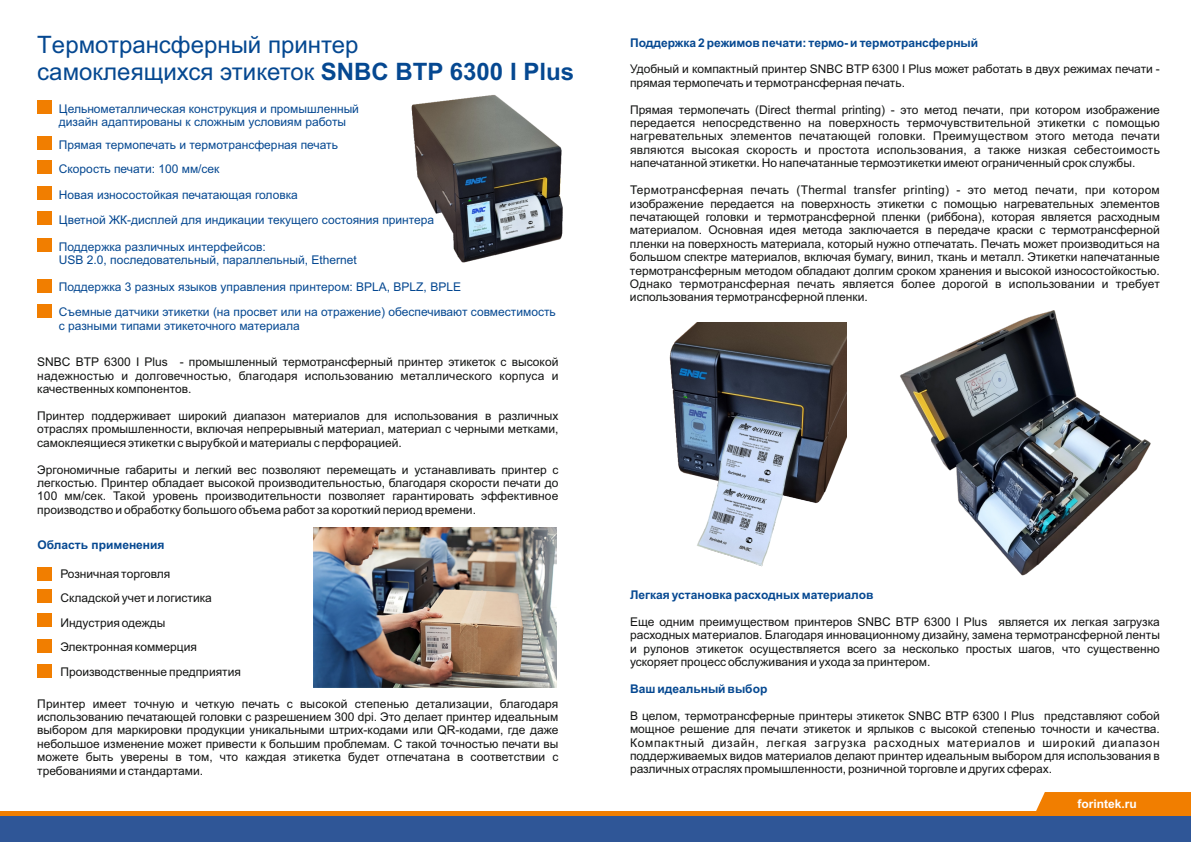
<style>
.page{position:relative;width:1191px;height:842px;background:#fff}
.page>*{position:absolute;margin:0;border:0;box-sizing:border-box;transform-origin:0 0}
.t1{font:24px/26.8px "Arial";color:#054891}
.t2{font:12px/13.4px "Arial";color:#131413;text-align:justify}
.t3{font:12px/13.4px "Arial";color:#054891}
.t4{font:700 12px "Arial";color:#054891}
.t5{font:700 12px "Arial";color:#fff}
.s1{font-weight:700}
</style>
<div class="page">
<img style="left:411px;top:95px;width:152px;height:168px">
<div style="left:37px;top:100px;width:14px;height:13px;background:#f17e00"></div>
<div style="left:0;top:815px;width:1191px;height:27px;background:#2f5697"></div>
<div style="left:1036px;top:792px;width:155px;height:19px;background:#f17e00"></div>
<hr style="left:0;top:811px;width:1191px;height:4px;background:#f17e00">
<div style="left:37px;top:137px;width:14px;height:13px;background:#f17e00"></div>
<div style="left:37px;top:160px;width:14px;height:14px;background:#f17e00"></div>
<div style="left:37px;top:186px;width:14px;height:14px;background:#f17e00"></div>
<div style="left:37px;top:211px;width:14px;height:14px;background:#f17e00"></div>
<div style="left:37px;top:238px;width:14px;height:14px;background:#f17e00"></div>
<div style="left:37px;top:567px;width:14px;height:13px;background:#f17e00"></div>
<div style="left:37px;top:589px;width:14px;height:14px;background:#f17e00"></div>
<div style="left:37px;top:613px;width:14px;height:14px;background:#f17e00"></div>
<div style="left:37px;top:639px;width:14px;height:13px;background:#f17e00"></div>
<div style="left:37px;top:664px;width:14px;height:14px;background:#f17e00"></div>
<img style="left:669px;top:322px;width:140px;height:245px">
<img style="left:809px;top:310px;width:342px;height:266px">
<div style="left:37px;top:279px;width:14px;height:14px;background:#f17e00"></div>
<div style="left:37px;top:304px;width:14px;height:13px;background:#f17e00"></div>
<img style="left:314px;top:527px;width:242px;height:161px">
<h1 class="t1" style="left:37px;top:33px;width:538px">Термотрансферный принтер<br>самоклеящихся этикеток <span class="s1">SNBC BTP 6300 I Plus</span></h1>
<p class="t3" style="left:59px;top:103px;width:301px">Цельнометаллическая конструкция и промышленный дизайн адаптированы к сложным условиям работы</p>
<p class="t3" style="left:59px;top:134px;width:280px;line-height:23.8px">Прямая термопечать и термотрансферная печать<br>Скорость печати: 100 мм/сек</p>
<p class="t3" style="left:59px;top:183px;width:377px;line-height:25.5px">Новая износостойкая печатающая головка<br>Цветной ЖК-дисплей для индикации текущего состояния принтера</p>
<p class="t3" style="left:59px;top:241px;width:299px">Поддержка различных интерфейсов:<br>USB 2.0, последовательный, параллельный, Ethernet</p>
<p class="t3" style="left:59px;top:275px;width:498px;line-height:25.5px">Поддержка 3 разных языков управления принтером: BPLA, BPLZ, BPLE<br>Съемные датчики этикетки (на просвет или на отражение) обеспечивают совместимость</p>
<p class="t3" style="left:59px;top:320px;width:242px">с разными типами этикеточного материала</p>
<p class="t2" style="left:37px;top:356px;width:522px">SNBC BTP 6300 I Plus - промышленный термотрансферный принтер этикеток с высокой надежностью и долговечностью, благодаря использованию металлического корпуса и качественных компонентов.</p>
<p class="t2" style="left:37px;top:410px;width:522px">Принтер поддерживает широкий диапазон материалов для использования в различных отраслях промышленности, включая непрерывный материал, материал с черными метками, самоклеящиеся этикетки с вырубкой и материалы с перфорацией.</p>
<p class="t2" style="left:37px;top:464px;width:522px">Эргономичные габариты и легкий вес позволяют перемещать и устанавливать принтер с легкостью. Принтер обладает высокой производительностью, благодаря скорости печати до 100 мм/сек. Такой уровень производительности позволяет гарантировать эффективное производство и обработку большого объема работ за короткий период времени.</p>
<p class="t4" style="left:37px;top:540px;width:129px">Область применения</p>
<p class="t2" style="left:60px;top:562px;width:182px;line-height:24.5px;text-align:left">Розничная торговля<br>Складской учет и логистика<br>Индустрия одежды<br>Электронная коммерция<br>Производственные предприятия</p>
<p class="t2" style="left:37px;top:698px;width:522px">Принтер имеет точную и четкую печать с высокой степенью детализации, благодаря использованию печатающей головки с разрешением 300 dpi. Это делает принтер идеальным выбором для маркировки продукции уникальными штрих-кодами или QR-кодами, где даже небольшое изменение может привести к большим проблемам. С такой точностью печати вы можете быть уверены в том, что каждая этикетка будет отпечатана в соответствии с требованиями и стандартами.</p>
<p class="t4" style="left:630px;top:38px;width:350px">Поддержка 2 режимов печати: термо- и термотрансферный</p>
<p class="t2" style="left:630px;top:64px;width:531px">Удобный и компактный принтер SNBC BTP 6300 I Plus может работать в двух режимах печати - прямая термопечать и термотрансферная печать.</p>
<p class="t2" style="left:630px;top:104px;width:531px">Прямая термопечать (Direct thermal printing) - это метод печати, при котором изображение передается непосредственно на поверхность термочувствительной этикетки с помощью нагревательных элементов печатающей головки. Преимуществом этого метода печати являются высокая скорость и простота использования, а также низкая себестоимость напечатанной этикетки. Но напечатанные термоэтикетки имеют ограниченный срок службы.</p>
<p class="t2" style="left:630px;top:184px;width:531px">Термотрансферная печать (Thermal transfer printing) - это метод печати, при котором изображение передается на поверхность этикетки с помощью нагревательных элементов печатающей головки и термотрансферной пленки (риббона), которая является расходным материалом. Основная идея метода заключается в передаче краски с термотрансферной пленки на поверхность материала, который нужно отпечатать. Печать может производиться на большом спектре материалов, включая бумагу, винил, ткань и металл. Этикетки напечатанные термотрансферным методом обладают долгим сроком хранения и высокой износостойкостью.<br>Однако термотрансферная печать является более дорогой в использовании и требует использования термотрансферной пленки.</p>
<p class="t4" style="left:630px;top:590px;width:245px">Легкая установка расходных материалов</p>
<p class="t2" style="left:630px;top:616px;width:531px">Еще одним преимуществом принтеров SNBC BTP 6300 I Plus является их легкая загрузка расходных материалов. Благодаря инновационному дизайну, замена термотрансферной ленты и рулонов этикеток осуществляется всего за несколько простых шагов, что существенно ускоряет процесс обслуживания и ухода за принтером.</p>
<p class="t4" style="left:630px;top:684px;width:139px">Ваш идеальный выбор</p>
<p class="t2" style="left:630px;top:710px;width:531px">В целом, термотрансферные принтеры этикеток SNBC BTP 6300 I Plus представляют собой мощное решение для печати этикеток и ярлыков с высокой степенью точности и качества.<br>Компактный дизайн, легкая загрузка расходных материалов и широкий диапазон поддерживаемых видов материалов делают принтер идеальным выбором для использования в различных отраслях промышленности, розничной торговле и других сферах.</p>
<p class="t5" style="left:1077px;top:799px;width:61px">forintek.ru</p>
</div>
